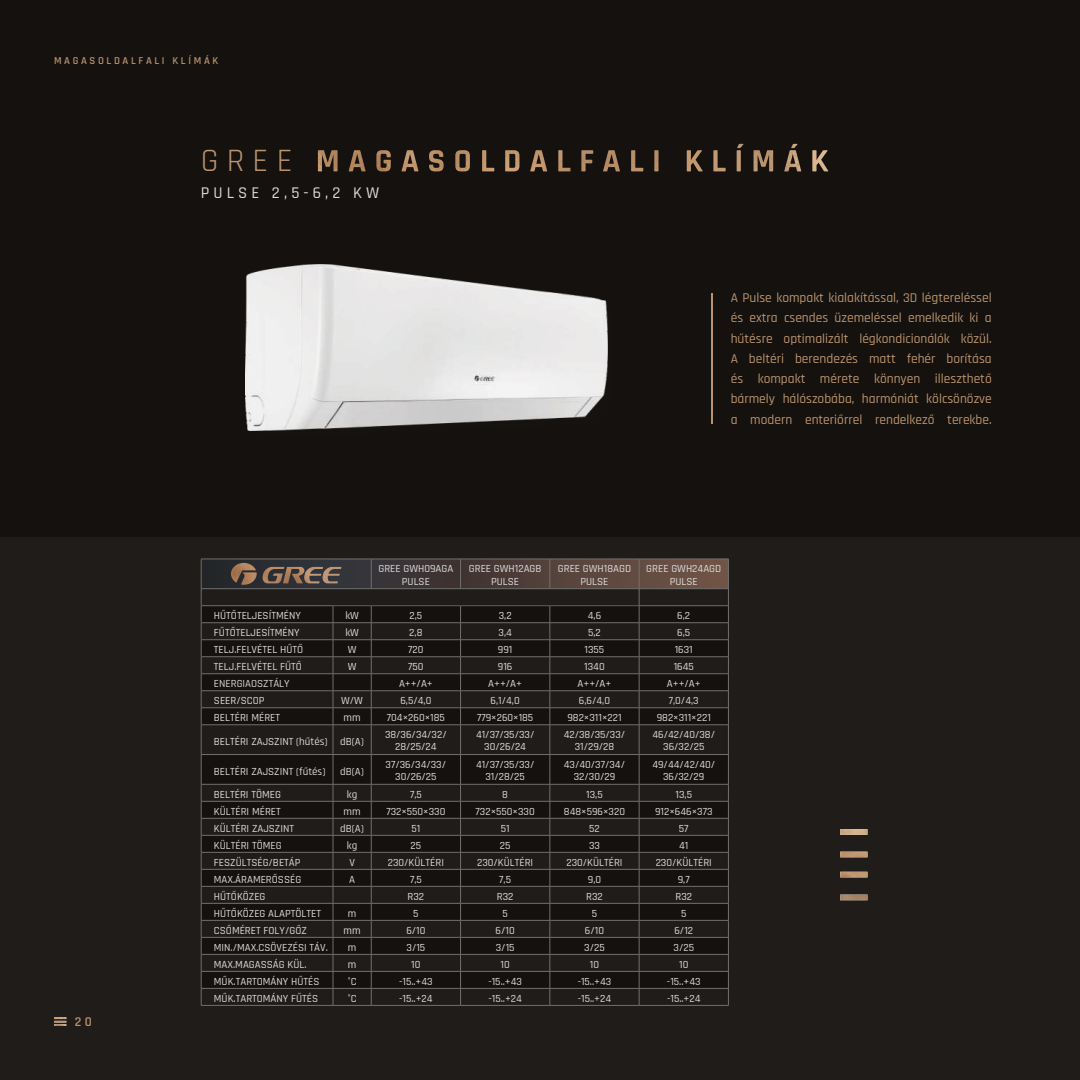
<style>
.page{position:relative;width:1080px;height:1080px;background:#14110e}
.page>*{position:absolute;margin:0;border:0;box-sizing:border-box;transform-origin:0 0}
.t1{font:33px "Rajdhani";color:#ba936d}
.t2{font:500 16.5px "Rajdhani";letter-spacing:.25em;color:#dadada}
.t3{font:500 13.5px/20.2px "Rajdhani";color:#ba936d;text-align:justify}
.t4{font:600 13.5px "Rajdhani";color:#ba936d}
.t5{font:500 10.95px/11.7px "Rajdhani";color:#dadada;text-align:center}
.t6{font:500 10.95px "Rajdhani";color:#d4d3d5}
.t7{font:600 10.65px "Rajdhani";letter-spacing:.25em;color:#ba936d}
</style>
<div class="page">
<div style="left:0;top:537px;width:1080px;height:543px;background:#1f1c19"></div>
<img style="left:840px;top:829px;width:27px;height:71px">
<img style="left:246px;top:265px;width:361px;height:166px">
<svg style="left:201px;top:559px;width:528px;height:446px"></svg>
<hr style="left:201px;top:1005px;width:132px;height:1px;background:#70706f">
<hr style="left:333px;top:1005px;width:38px;height:1px;background:#70706f">
<hr style="left:371px;top:1005px;width:90px;height:1px;background:#70706f">
<hr style="left:461px;top:1005px;width:89px;height:1px;background:#70706f">
<hr style="left:550px;top:1005px;width:89px;height:1px;background:#70706f">
<hr style="left:639px;top:1005px;width:90px;height:1px;background:#70706f">
<hr style="left:333px;top:605px;width:38px;height:1px;background:#5c6269">
<hr style="left:371px;top:605px;width:90px;height:1px;background:#5c6269">
<hr style="left:461px;top:605px;width:89px;height:1px;background:#5c6269">
<hr style="left:550px;top:605px;width:89px;height:1px;background:#5c6269">
<img style="left:231px;top:563px;width:111px;height:22px">
<img style="left:603px;top:144px;width:225px;height:27px">
<hr style="left:712px;top:293px;width:1px;height:131px;background:#ba936d">
<svg style="left:54px;top:1017px;width:12px;height:9px"></svg>
<p class="t7" style="left:54px;top:54px;width:166px">MAGASOLDALFALI KLÍMÁK</p>
<h1 class="t1" style="left:201px;top:142px;width:93px">GREE</h1>
<h2 class="t2" style="left:201px;top:184px;width:180px">PULSE 2,5-6,2 KW</h2>
<p class="t3" style="left:731px;top:288px;width:263px">A Pulse kompakt kialakítással, 3D légtereléssel és extra csendes üzemeléssel emelkedik ki a hűtésre optimalizált légkondicionálók közül.<br>A beltéri berendezés matt fehér borítása és kompakt mérete könnyen illeszthető bármely hálószobába, harmóniát kölcsönözve a modern enteriőrrel rendelkező terekbe.</p>
<p class="t4" style="left:75px;top:1014px;width:19px">20</p>
<p class="t5" style="left:378px;top:563px;width:76px;line-height:13.2px">GREE GWH09AGA<br>PULSE</p>
<p class="t5" style="left:469px;top:563px;width:74px;line-height:13.2px">GREE GWH12AGB<br>PULSE</p>
<p class="t5" style="left:558px;top:563px;width:75px;line-height:13.2px">GREE GWH18AGD<br>PULSE</p>
<p class="t5" style="left:646px;top:563px;width:76px;line-height:13.2px">GREE GWH24AGD<br>PULSE</p>
<p class="t5" style="left:214px;top:610px;width:88px">HŰTŐTELJESÍTMÉNY</p>
<p class="t5" style="left:345px;top:610px;width:15px">kW</p>
<p class="t5" style="left:410px;top:610px;width:14px">2,5</p>
<p class="t5" style="left:499px;top:610px;width:14px">3,2</p>
<p class="t5" style="left:588px;top:610px;width:15px">4,6</p>
<p class="t5" style="left:677px;top:610px;width:14px">6,2</p>
<p class="t5" style="left:214px;top:627px;width:87px">FŰTŐTELJESÍTMÉNY</p>
<p class="t5" style="left:345px;top:627px;width:15px">kW</p>
<p class="t5" style="left:409px;top:627px;width:15px">2,8</p>
<p class="t5" style="left:499px;top:627px;width:15px">3,4</p>
<p class="t5" style="left:588px;top:627px;width:14px">5,2</p>
<p class="t5" style="left:677px;top:627px;width:15px">6,5</p>
<p class="t5" style="left:214px;top:644px;width:91px">TELJ.FELVÉTEL HŰTŐ</p>
<p class="t5" style="left:348px;top:644px;width:10px">W</p>
<p class="t5" style="left:408px;top:644px;width:17px">720</p>
<p class="t5" style="left:498px;top:644px;width:16px">991</p>
<p class="t5" style="left:585px;top:644px;width:21px">1355</p>
<p class="t5" style="left:675px;top:644px;width:20px">1631</p>
<p class="t5" style="left:214px;top:661px;width:89px">TELJ.FELVÉTEL FŰTŐ</p>
<p class="t5" style="left:348px;top:661px;width:10px">W</p>
<p class="t5" style="left:408px;top:661px;width:17px">750</p>
<p class="t5" style="left:498px;top:661px;width:16px">916</p>
<p class="t5" style="left:584px;top:661px;width:22px">1340</p>
<p class="t5" style="left:674px;top:661px;width:22px">1645</p>
<p class="t6" style="left:214px;top:677px;width:77px">ENERGIAOSZTÁLY</p>
<p class="t5" style="left:399px;top:678px;width:35px">A++/A+</p>
<p class="t5" style="left:488px;top:678px;width:35px">A++/A+</p>
<p class="t5" style="left:578px;top:678px;width:35px">A++/A+</p>
<p class="t5" style="left:667px;top:678px;width:35px">A++/A+</p>
<p class="t5" style="left:214px;top:695px;width:52px">SEER/SCOP</p>
<p class="t5" style="left:341px;top:695px;width:23px">W/W</p>
<p class="t5" style="left:400px;top:695px;width:32px">6,5/4,0</p>
<p class="t5" style="left:491px;top:695px;width:31px">6,1/4,0</p>
<p class="t5" style="left:579px;top:695px;width:33px">6,6/4,0</p>
<p class="t5" style="left:669px;top:695px;width:31px">7,0/4,3</p>
<p class="t5" style="left:214px;top:712px;width:68px">BELTÉRI MÉRET</p>
<p class="t5" style="left:344px;top:712px;width:19px">mm</p>
<p class="t5" style="left:387px;top:712px;width:59px">704×260×185</p>
<p class="t5" style="left:477px;top:712px;width:58px">779×260×185</p>
<p class="t5" style="left:567px;top:712px;width:56px">982×311×221</p>
<p class="t5" style="left:657px;top:712px;width:56px">982×311×221</p>
<p class="t5" style="left:214px;top:736px;width:152px">BELTÉRI ZAJSZINT (hűtés) dB(A)</p>
<p class="t5" style="left:385px;top:729px;width:63px">38/36/34/32/<br>28/25/24</p>
<p class="t5" style="left:476px;top:729px;width:60px">41/37/35/33/<br>30/26/24</p>
<p class="t5" style="left:564px;top:729px;width:63px">42/38/35/33/<br>31/29/28</p>
<p class="t5" style="left:653px;top:729px;width:64px">46/42/40/38/<br>36/32/25</p>
<p class="t5" style="left:214px;top:766px;width:113px">BELTÉRI ZAJSZINT (fűtés)</p>
<p class="t5" style="left:340px;top:766px;width:25px">dB(A)</p>
<p class="t5" style="left:386px;top:759px;width:62px">37/36/34/33/<br>30/26/25</p>
<p class="t5" style="left:476px;top:759px;width:60px">41/37/35/33/<br>31/28/25</p>
<p class="t5" style="left:564px;top:759px;width:63px">43/40/37/34/<br>32/30/29</p>
<p class="t5" style="left:652px;top:759px;width:64px">49/44/42/40/<br>36/32/29</p>
<p class="t5" style="left:214px;top:789px;width:69px">BELTÉRI TÖMEG</p>
<p class="t5" style="left:347px;top:789px;width:12px">kg</p>
<p class="t5" style="left:410px;top:789px;width:13px">7,5</p>
<p class="t5" style="left:502px;top:789px;width:7px">8</p>
<p class="t5" style="left:586px;top:789px;width:18px">13,5</p>
<p class="t5" style="left:676px;top:789px;width:18px">13,5</p>
<p class="t5" style="left:214px;top:806px;width:68px">KÜLTÉRI MÉRET</p>
<p class="t5" style="left:344px;top:806px;width:19px">mm</p>
<p class="t5" style="left:386px;top:806px;width:61px">732×550×330</p>
<p class="t5" style="left:476px;top:806px;width:61px">732×550×330</p>
<p class="t5" style="left:564px;top:806px;width:63px">848×596×320</p>
<p class="t5" style="left:655px;top:806px;width:59px">912×646×373</p>
<p class="t5" style="left:214px;top:823px;width:82px">KÜLTÉRI ZAJSZINT</p>
<p class="t5" style="left:340px;top:823px;width:25px">dB(A)</p>
<p class="t5" style="left:411px;top:823px;width:10px">51</p>
<p class="t5" style="left:501px;top:823px;width:10px">51</p>
<p class="t5" style="left:589px;top:823px;width:12px">52</p>
<p class="t5" style="left:679px;top:823px;width:11px">57</p>
<p class="t5" style="left:214px;top:840px;width:69px">KÜLTÉRI TÖMEG</p>
<p class="t5" style="left:347px;top:840px;width:12px">kg</p>
<p class="t5" style="left:411px;top:840px;width:12px">25</p>
<p class="t5" style="left:500px;top:840px;width:12px">25</p>
<p class="t5" style="left:589px;top:840px;width:12px">33</p>
<p class="t5" style="left:679px;top:840px;width:11px">41</p>
<p class="t5" style="left:214px;top:857px;width:88px">FESZÜLTSÉG/BETÁP</p>
<p class="t5" style="left:349px;top:857px;width:7px">V</p>
<p class="t5" style="left:388px;top:857px;width:58px">230/KÜLTÉRI</p>
<p class="t5" style="left:477px;top:857px;width:58px">230/KÜLTÉRI</p>
<p class="t5" style="left:566px;top:857px;width:58px">230/KÜLTÉRI</p>
<p class="t5" style="left:656px;top:857px;width:58px">230/KÜLTÉRI</p>
<p class="t5" style="left:214px;top:874px;width:89px">MAX.ÁRAMERŐSSÉG</p>
<p class="t5" style="left:349px;top:874px;width:7px">A</p>
<p class="t5" style="left:410px;top:874px;width:13px">7,5</p>
<p class="t5" style="left:499px;top:874px;width:13px">7,5</p>
<p class="t5" style="left:588px;top:874px;width:15px">9,0</p>
<p class="t5" style="left:678px;top:874px;width:13px">9,7</p>
<p class="t5" style="left:214px;top:891px;width:53px">HŰTŐKÖZEG</p>
<p class="t5" style="left:408px;top:891px;width:18px">R32</p>
<p class="t5" style="left:497px;top:891px;width:18px">R32</p>
<p class="t5" style="left:586px;top:891px;width:18px">R32</p>
<p class="t5" style="left:675px;top:891px;width:18px">R32</p>
<p class="t5" style="left:214px;top:908px;width:109px">HŰTŐKÖZEG ALAPTÖLTET</p>
<p class="t5" style="left:348px;top:908px;width:10px">m</p>
<p class="t5" style="left:413px;top:908px;width:7px">5</p>
<p class="t5" style="left:503px;top:908px;width:7px">5</p>
<p class="t5" style="left:592px;top:908px;width:7px">5</p>
<p class="t5" style="left:681px;top:908px;width:7px">5</p>
<p class="t5" style="left:214px;top:925px;width:94px">CSŐMÉRET FOLY/GŐZ</p>
<p class="t5" style="left:344px;top:925px;width:19px">mm</p>
<p class="t5" style="left:406px;top:925px;width:21px">6/10</p>
<p class="t5" style="left:496px;top:925px;width:21px">6/10</p>
<p class="t5" style="left:585px;top:925px;width:21px">6/10</p>
<p class="t5" style="left:674px;top:925px;width:20px">6/12</p>
<p class="t5" style="left:214px;top:942px;width:115px">MIN./MAX.CSÖVEZÉSI TÁV.</p>
<p class="t5" style="left:348px;top:942px;width:10px">m</p>
<p class="t5" style="left:407px;top:942px;width:20px">3/15</p>
<p class="t5" style="left:496px;top:942px;width:20px">3/15</p>
<p class="t5" style="left:584px;top:942px;width:22px">3/25</p>
<p class="t5" style="left:674px;top:942px;width:22px">3/25</p>
<p class="t5" style="left:214px;top:959px;width:94px">MAX.MAGASSÁG KÜL.</p>
<p class="t5" style="left:348px;top:959px;width:10px">m</p>
<p class="t5" style="left:411px;top:959px;width:11px">10</p>
<p class="t5" style="left:501px;top:959px;width:11px">10</p>
<p class="t5" style="left:590px;top:959px;width:11px">10</p>
<p class="t5" style="left:679px;top:959px;width:11px">10</p>
<p class="t5" style="left:214px;top:976px;width:107px">MŰK.TARTOMÁNY HŰTÉS</p>
<p class="t5" style="left:347px;top:976px;width:11px">°C</p>
<p class="t5" style="left:399px;top:976px;width:35px">-15..+43</p>
<p class="t5" style="left:488px;top:976px;width:35px">-15..+43</p>
<p class="t5" style="left:578px;top:976px;width:35px">-15..+43</p>
<p class="t5" style="left:667px;top:976px;width:35px">-15..+43</p>
<p class="t5" style="left:214px;top:993px;width:106px">MŰK.TARTOMÁNY FŰTÉS</p>
<p class="t5" style="left:347px;top:993px;width:11px">°C</p>
<p class="t5" style="left:399px;top:993px;width:35px">-15..+24</p>
<p class="t5" style="left:488px;top:993px;width:35px">-15..+24</p>
<p class="t5" style="left:578px;top:993px;width:35px">-15..+24</p>
<p class="t5" style="left:667px;top:993px;width:35px">-15..+24</p>
</div>
